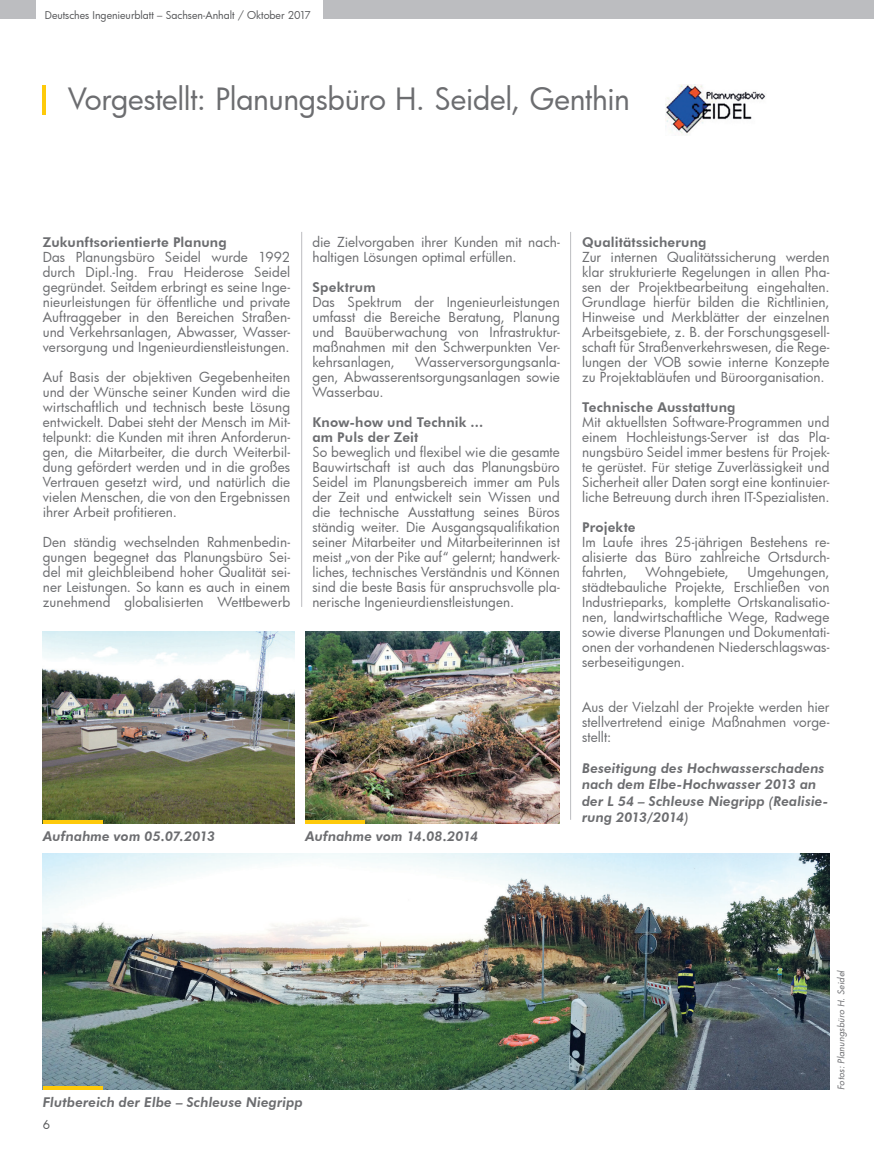
<style>
.page{position:relative;width:874px;height:1174px;background:#fff}
.page>*{position:absolute;margin:0;border:0;box-sizing:border-box;transform-origin:0 0}
.t1{font:30px "Futura Bk";letter-spacing:-.015em;color:#6c6d70}
.t2{font:13.5px/15px "Futura Bk";letter-spacing:.005em;color:#6c6d70;text-align:justify}
.t3{font:italic 800 13.5px/16.2px "Futura BT";letter-spacing:.005em;color:#6c6d70}
.t4{font:800 13.5px/15px "Futura BT";letter-spacing:.01em;color:#6c6d70}
.t5{font:12px "Futura Bk";color:#57585a}
.t6{font:10.5px "Futura Bk";color:#57585a}
.t7{font:italic 9px "Futura Bk";letter-spacing:.01em;color:#6c6d70}
</style>
<div class="page">
<div style="left:0;top:0;width:36px;height:19px;background:#bcbdc0"></div>
<div style="left:323px;top:0;width:549px;height:19px;background:#bcbdc0"></div>
<img style="left:43px;top:632px;width:252px;height:191px">
<hr style="left:43px;top:85px;width:3px;height:30px;background:#feca0a">
<hr style="left:301px;top:232px;width:1px;height:375px;background:#bcbdc0">
<hr style="left:570px;top:232px;width:1px;height:588px;background:#bcbdc0">
<img style="left:43px;top:854px;width:786px;height:236px">
<img style="left:305px;top:632px;width:255px;height:191px">
<hr style="left:305px;top:820px;width:60px;height:3px;background:#feca0a">
<hr style="left:43px;top:1086px;width:59px;height:4px;background:#feca0a">
<img style="left:665px;top:85px;width:101px;height:50px">
<hr style="left:43px;top:820px;width:59px;height:3px;background:#feca0a">
<svg style="left:872px;top:0;width:2px;height:19px"></svg>
<p class="t6" style="left:45px;top:8px;width:268px">Deutsches Ingenieurblatt – Sachsen-Anhalt / Oktober 2017</p>
<h1 class="t1" style="left:68px;top:79px;width:563px">Vorgestellt: Planungsbüro H. Seidel, Genthin</h1>
<p class="t4" style="left:43px;top:234px;width:185px">Zukunftsorientierte Planung</p>
<p class="t2" style="left:43px;top:249px;width:249px">Das Planungsbüro Seidel wurde 1992 durch Dipl.-Ing. Frau Heiderose Seidel gegründet. Seitdem erbringt es seine Inge&shy;nieurleistungen für öffentliche und private Auftraggeber in den Bereichen Straßen&shy;und Verkehrsanlagen, Abwasser, Wasser&shy;versorgung und Ingenieurdienstleistungen.</p>
<p class="t2" style="left:43px;top:369px;width:249px">Auf Basis der objektiven Gegebenheiten und der Wünsche seiner Kunden wird die wirtschaftlich und technisch beste Lösung entwickelt. Dabei steht der Mensch im Mit&shy;telpunkt: die Kunden mit ihren Anforderun&shy;gen, die Mitarbeiter, die durch Weiterbil&shy;dung gefördert werden und in die großes Vertrauen gesetzt wird, und natürlich die vielen Menschen, die von den Ergebnissen ihrer Arbeit profitieren.</p>
<p class="t2" style="left:43px;top:534px;width:249px">Den ständig wechselnden Rahmenbedin&shy;gungen begegnet das Planungsbüro Sei&shy;del mit gleichbleibend hoher Qualität sei&shy;ner Leistungen. So kann es auch in einem zunehmend globalisierten Wettbewerb</p>
<p class="t2" style="left:312px;top:234px;width:249px">die Zielvorgaben ihrer Kunden mit nach&shy;haltigen Lösungen optimal erfüllen.</p>
<p class="t4" style="left:312px;top:279px;width:65px">Spektrum</p>
<p class="t2" style="left:312px;top:294px;width:249px">Das Spektrum der Ingenieurleistungen umfasst die Bereiche Beratung, Planung und Bauüberwachung von Infrastruktur&shy;maßnahmen mit den Schwerpunkten Ver&shy;kehrsanlagen,</p>
<p class="t2" style="left:312px;top:354px;width:249px;text-indent:103px">Wasserversorgungsanla&shy;gen, Abwasserentsorgungsanlagen sowie Wasserbau.</p>
<p class="t4" style="left:312px;top:414px;width:172px">Know-how und Technik ... am Puls der Zeit</p>
<p class="t2" style="left:312px;top:444px;width:249px">So beweglich und flexibel wie die gesamte Bauwirtschaft ist auch das Planungsbüro Seidel im Planungsbereich immer am Puls der Zeit und entwickelt sein Wissen und die technische Ausstattung seines Büros ständig weiter. Die Ausgangsqualifikation seiner Mitarbeiter und Mitarbeiterinnen ist meist „von der Pike auf“ gelernt; handwerk&shy;liches, technisches Verständnis und Können sind die beste Basis für anspruchsvolle pla&shy;nerische Ingenieurdienstleistungen.</p>
<p class="t3" style="left:43px;top:828px;width:174px">Aufnahme vom 05.07.2013</p>
<p class="t3" style="left:305px;top:828px;width:175px">Aufnahme vom 14.08.2014</p>
<p class="t4" style="left:582px;top:234px;width:126px">Qualitätssicherung</p>
<p class="t2" style="left:582px;top:249px;width:249px">Zur internen Qualitätssicherung werden klar strukturierte Regelungen in allen Pha&shy;sen der Projektbearbeitung eingehalten.<br>Grundlage hierfür bilden die Richtlinien, Hinweise und Merkblätter der einzelnen Arbeitsgebiete, z. B. der Forschungsgesell&shy;schaft für Straßenverkehrswesen, die Rege&shy;lungen der VOB sowie interne Konzepte zu Projektabläufen und Büroorganisation.</p>
<p class="t4" style="left:582px;top:399px;width:155px">Technische Ausstattung</p>
<p class="t2" style="left:582px;top:414px;width:249px">Mit aktuellsten Software-Programmen und einem Hochleistungs-Server ist das Pla&shy;nungsbüro Seidel immer bestens für Projek&shy;te gerüstet. Für stetige Zuverlässigkeit und Sicherheit aller Daten sorgt eine kontinuier&shy;liche Betreuung durch ihren IT-Spezialisten.</p>
<p class="t4" style="left:582px;top:519px;width:55px">Projekte</p>
<p class="t2" style="left:582px;top:534px;width:249px">Im Laufe ihres 25-jährigen Bestehens re&shy;alisierte das Büro zahlreiche Ortsdurch&shy;fahrten,</p>
<p class="t2" style="left:582px;top:564px;width:249px;text-indent:165px">Umgehungen, städtebauliche Projekte, Erschließen von Industrieparks, komplette Ortskanalisatio&shy;nen, landwirtschaftliche Wege, Radwege sowie diverse Planungen und Dokumentati&shy;onen der vorhandenen Niederschlagswas&shy;serbeseitigungen.</p>
<p class="t2" style="left:582px;top:699px;width:249px">Aus der Vielzahl der Projekte werden hier stellvertretend einige Maßnahmen vorge&shy;stellt:</p>
<p class="t3" style="left:582px;top:760px;width:248px">Beseitigung des Hochwasserschadens nach dem Elbe-Hochwasser 2013 an der L 54 – Schleuse Niegripp (Realisie&shy;rung 2013/2014)</p>
<p class="t2" style="left:645px;top:564px;width:85px">Wohngebiete,</p>
<p class="t3" style="left:43px;top:1094px;width:261px">Flutbereich der Elbe – Schleuse Niegripp</p>
<p class="t5" style="left:43px;top:1117px;width:9px">6</p>
<p class="t7" style="left:835px;top:1090px;width:121px;rotate:-90deg">Fotos: Planungsbüro H. Seidel</p>
</div>
